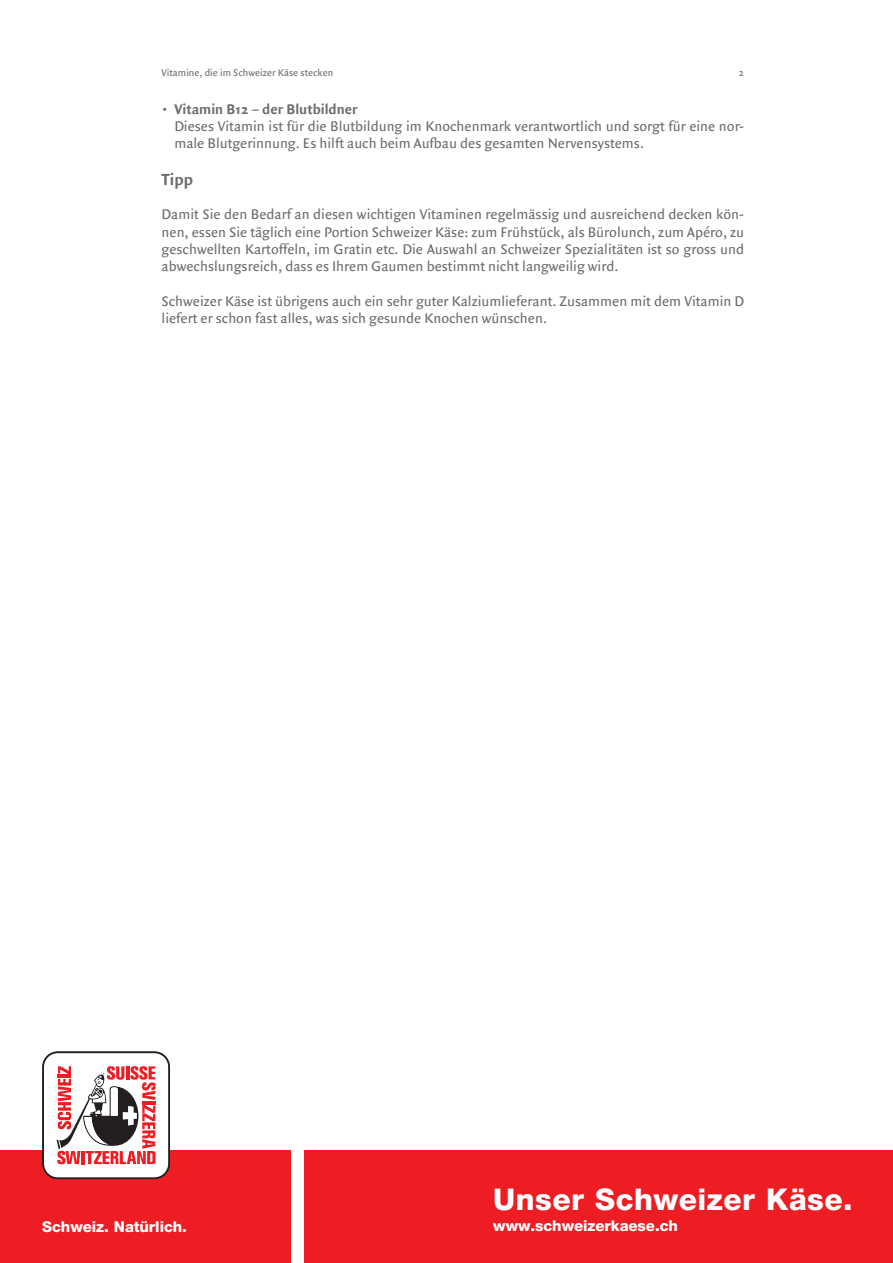
<style>
.page{position:relative;width:893px;height:1263px;background:#fff}
.page>*{position:absolute;margin:0;border:0;box-sizing:border-box;transform-origin:0 0}
.t1{font:800 30px "Helvetica Neue LT Std";letter-spacing:.015em;color:#fff}
.t2{font:700 17.25px "Quadraat Sans";color:#6c6d70}
.t3{font:15px/17.2px "Quadraat Sans";color:#6c6d70}
.t4{font:800 15px "Helvetica Neue LT Std";letter-spacing:-.005em;color:#fff}
.t5{font:700 15px "Quadraat Sans";color:#6c6d70}
.t6{font:10.5px "Quadraat Sans";color:#6c6d70}
</style>
<div class="page">
<div style="left:0;top:1149px;width:893px;height:114px;background:#ee1d23"></div>
<div style="left:43px;top:1052px;width:126px;height:126px;background:#fff;border-radius:15px"></div>
<div style="left:42px;top:1051px;width:128px;height:128px;border:2px solid #231f20;border-radius:15px"></div>
<svg style="left:57px;top:1066px;width:99px;height:98px"></svg>
<div style="left:291px;top:1129px;width:13px;height:134px;background:#fff"></div>
<p class="t6" style="left:162px;top:66px;width:173px">Vitamine, die im Schweizer Käse stecken</p>
<p class="t6" style="left:739px;top:66px;width:7px">2</p>
<p class="t5" style="left:162px;top:100px;width:198px">• Vitamin B12 – der Blutbildner</p>
<p class="t3" style="left:174px;top:118px;width:571px">Dieses Vitamin ist für die Blutbildung im Knochenmark verantwortlich und sorgt für eine nor&shy;male Blutgerinnung. Es hilft auch beim Aufbau des gesamten Nervensystems.</p>
<p class="t2" style="left:162px;top:170px;width:33px">Tipp</p>
<p class="t3" style="left:162px;top:206px;width:584px;text-align:justify">Damit Sie den Bedarf an diesen wichtigen Vitaminen regelmässig und ausreichend decken kön&shy;nen, essen Sie täglich eine Portion Schweizer Käse: zum Frühstück, als Bürolunch, zum Apéro, zu geschwellten Kartoffeln, im Gratin etc. Die Auswahl an Schweizer Spezialitäten ist so gross und abwechslungsreich, dass es Ihrem Gaumen bestimmt nicht langweilig wird.</p>
<p class="t3" style="left:162px;top:293px;width:584px">Schweizer Käse ist übrigens auch ein sehr guter Kalziumlieferant. Zusammen mit dem Vitamin D liefert er schon fast alles, was sich gesunde Knochen wünschen.</p>
<p class="t4" style="left:42px;top:1217px;width:146px">Schweiz. Natürlich.</p>
<h1 class="t1" style="left:493px;top:1181px;width:361px">Unser Schweizer Käse.</h1>
<p class="t4" style="left:493px;top:1217px;width:186px">www.schweizerkaese.ch</p>
</div>
